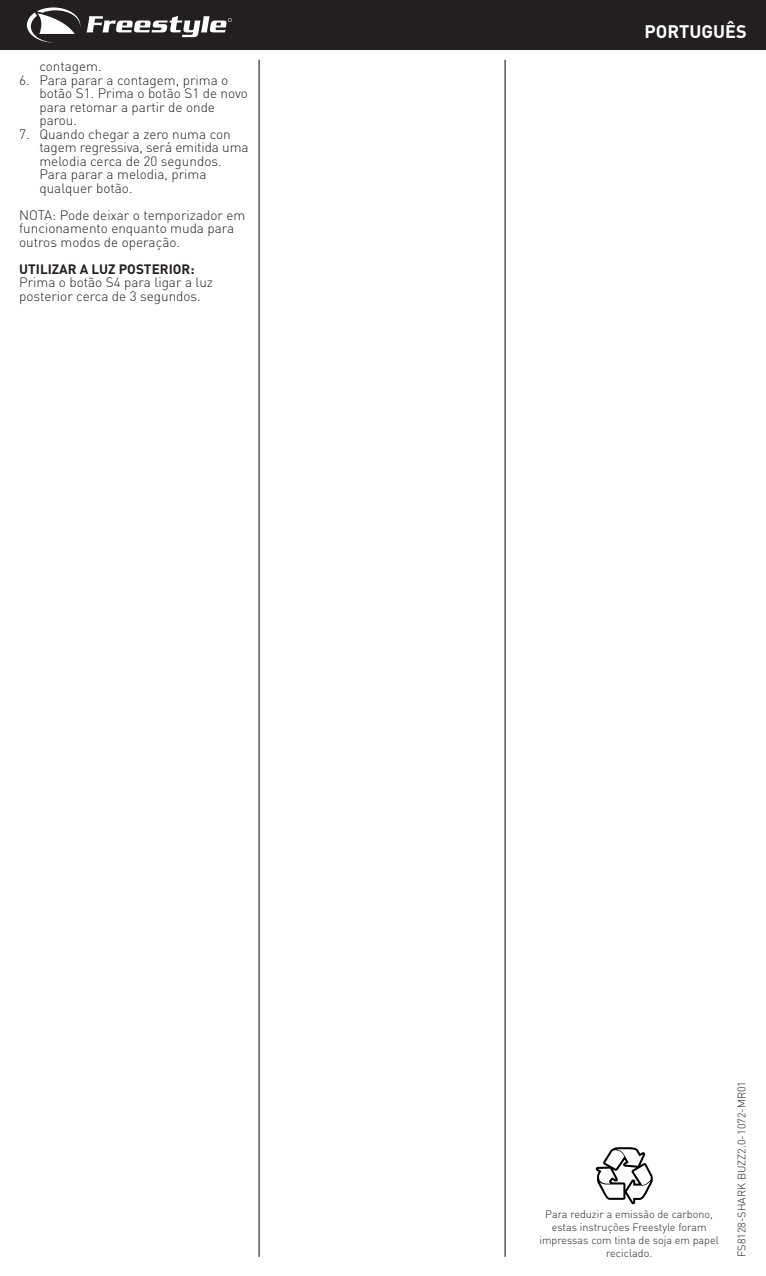
<style>
.page{position:relative;width:766px;height:1276px;background:#fff}
.page>*{position:absolute;margin:0;border:0;box-sizing:border-box;transform-origin:0 0}
.t1{font:700 18px "DIN";color:#fff}
.t2{font:300 13.5px/13.5px "DIN";color:#231f20}
.t3{font:700 13.5px "DIN";color:#231f20}
.t4{font:300 10.8px/13px "DIN";color:#231f20;text-align:center}
</style>
<div class="page">
<hr style="left:258px;top:60px;width:1px;height:1196px;background:#231f20">
<hr style="left:504px;top:60px;width:1px;height:1196px;background:#231f20">
<div style="left:0;top:0;width:765px;height:50px;background:#231f20"></div>
<svg style="left:86px;top:16px;width:146px;height:21px"></svg>
<svg style="left:27px;top:7px;width:53px;height:36px"></svg>
<svg style="left:595px;top:1147px;width:58px;height:57px"></svg>
<p class="t2" style="left:39px;top:60px;width:64px">contagem.</p>
<p class="t2" style="left:39px;top:73px;width:210px;text-indent:-20px">6. Para parar a contagem, prima o botão S1. Prima o botão S1 de novo para retomar a partir de onde parou.</p>
<p class="t2" style="left:39px;top:127px;width:210px;text-indent:-20px">7. Quando chegar a zero numa con tagem regressiva, será emitida uma melodia cerca de 20 segundos.<br>Para parar a melodia, prima qualquer botão.</p>
<p class="t2" style="left:19px;top:208px;width:228px">NOTA: Pode deixar o temporizador em funcionamento enquanto muda para outros modos de operação.</p>
<p class="t3" style="left:19px;top:260px;width:177px">UTILIZAR A LUZ POSTERIOR:</p>
<p class="t2" style="left:19px;top:276px;width:195px">Prima o botão S4 para ligar a luz posterior cerca de 3 segundos.</p>
<h1 class="t1" style="left:644px;top:20px;width:104px">PORTUGUÊS</h1>
<p class="t4" style="left:539px;top:1207px;width:181px">Para reduzir a emissão de carbono, estas instruções Freestyle foram impressas com tinta de soja em papel reciclado.</p>
<p class="t4" style="left:734px;top:1256px;width:177px;rotate:-90deg">FS8128-SHARK BUZZ2.0-1072-MR01</p>
</div>
